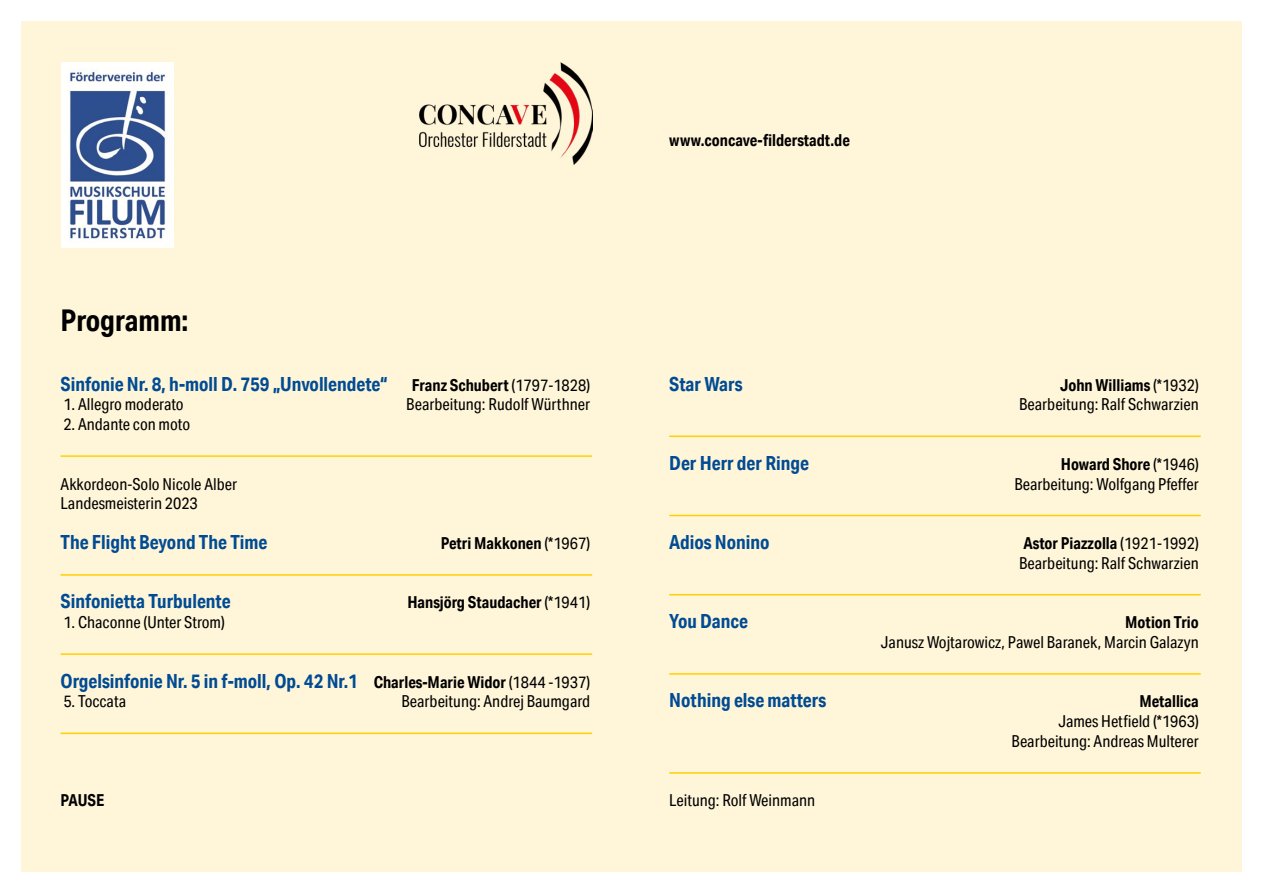
<style>
.page{position:relative;width:1263px;height:893px;background:#fff}
.page>*{position:absolute;margin:0;border:0;box-sizing:border-box;transform-origin:0 0}
.t1{font:700 30px "Aktiv Grotesk Cd";color:#000}
.t2{font:700 19.5px "Aktiv Grotesk Cd";color:#004b93}
.t3{font:16.5px/19.8px "Aktiv Grotesk Cd";color:#000;text-align:right}
.t4{font:700 16.5px "Aktiv Grotesk Cd";color:#000}
.s1{font-weight:400}
.s2{font-size:16.5px;color:#000}
.s3{font-weight:400;font-size:16.5px;color:#000}
.s4{font-weight:700}
</style>
<div class="page">
<div style="left:21px;top:21px;width:1221px;height:851px;background:#fff6d9"></div>
<img style="left:419px;top:62px;width:173px;height:102px">
<hr style="left:61px;top:455px;width:531px;height:2px;background:#ffd000">
<hr style="left:61px;top:574px;width:531px;height:2px;background:#ffd000">
<hr style="left:61px;top:653px;width:531px;height:2px;background:#ffd000">
<hr style="left:61px;top:733px;width:531px;height:1px;background:#ffd000">
<hr style="left:669px;top:436px;width:532px;height:1px;background:#ffd000">
<hr style="left:669px;top:515px;width:532px;height:1px;background:#ffd000">
<hr style="left:669px;top:594px;width:532px;height:1px;background:#ffd000">
<hr style="left:669px;top:673px;width:532px;height:2px;background:#ffd000">
<hr style="left:669px;top:772px;width:532px;height:2px;background:#ffd000">
<img style="left:61px;top:63px;width:113px;height:184px">
<h1 class="t1" style="left:61px;top:302px;width:129px">Programm:</h1>
<p class="t2" style="left:61px;top:372px;width:328px">Sinfonie Nr. 8, h-moll D. 759 „Unvollendete“</p>
<p class="t4" style="left:412px;top:375px;width:180px">Franz Schubert <span class="s1">(1797-1828)</span></p>
<p class="t3" style="left:63px;top:395px;width:122px">1. Allegro moderato</p>
<p class="t3" style="left:406px;top:395px;width:185px">Bearbeitung: Rudolf Würthner</p>
<p class="t3" style="left:63px;top:414px;width:128px">2. Andante con moto</p>
<p class="t3" style="left:61px;top:474px;width:178px;text-align:left">Akkordeon-Solo Nicole Alber<br>Landesmeisterin 2023</p>
<p class="t2" style="left:61px;top:530px;width:208px">The Flight Beyond The Time</p>
<p class="t4" style="left:441px;top:533px;width:151px">Petri Makkonen <span class="s1">(*1967)</span></p>
<p class="t2" style="left:61px;top:589px;width:172px">Sinfonietta Turbulente</p>
<p class="t4" style="left:407px;top:592px;width:184px">Hansjörg Staudacher <span class="s1">(*1941)</span></p>
<p class="t3" style="left:63px;top:612px;width:163px">1. Chaconne (Unter Strom)</p>
<p class="t2" style="left:61px;top:669px;width:531px">Orgelsinfonie Nr. 5 in f-moll, Op. 42 Nr.1 <span class="s2">Charles-Marie Widor</span> <span class="s3">(1844 -1937)</span></p>
<p class="t3" style="left:63px;top:692px;width:64px">5. Toccata</p>
<p class="t3" style="left:401px;top:692px;width:190px">Bearbeitung: Andrej Baumgard</p>
<p class="t4" style="left:61px;top:790px;width:45px">PAUSE</p>
<p class="t4" style="left:669px;top:130px;width:182px">www.concave-filderstadt.de</p>
<p class="t2" style="left:669px;top:372px;width:75px">Star Wars</p>
<p class="t3" style="left:1019px;top:375px;width:181px"><span class="s4">John Williams</span> (*1932)<br>Bearbeitung: Ralf Schwarzien</p>
<p class="t2" style="left:669px;top:451px;width:141px">Der Herr der Ringe</p>
<p class="t3" style="left:1014px;top:454px;width:186px"><span class="s4">Howard Shore</span> (*1946)<br>Bearbeitung: Wolfgang Pfeffer</p>
<p class="t2" style="left:669px;top:530px;width:102px">Adios Nonino</p>
<p class="t3" style="left:1019px;top:533px;width:181px;text-align:left"><span class="s4">Astor Piazzolla</span> (1921-1992)<br>Bearbeitung: Ralf Schwarzien</p>
<p class="t2" style="left:669px;top:609px;width:80px">You Dance</p>
<p class="t4" style="left:1125px;top:612px;width:75px">Motion Trio</p>
<p class="t3" style="left:881px;top:632px;width:319px">Janusz Wojtarowicz, Pawel Baranek, Marcin Galazyn</p>
<p class="t2" style="left:669px;top:688px;width:158px">Nothing else matters</p>
<p class="t4" style="left:1139px;top:691px;width:61px">Metallica</p>
<p class="t3" style="left:1011px;top:711px;width:189px">James Hetfield (*1963)<br>Bearbeitung: Andreas Multerer</p>
<p class="t3" style="left:669px;top:791px;width:147px">Leitung: Rolf Weinmann</p>
</div>
